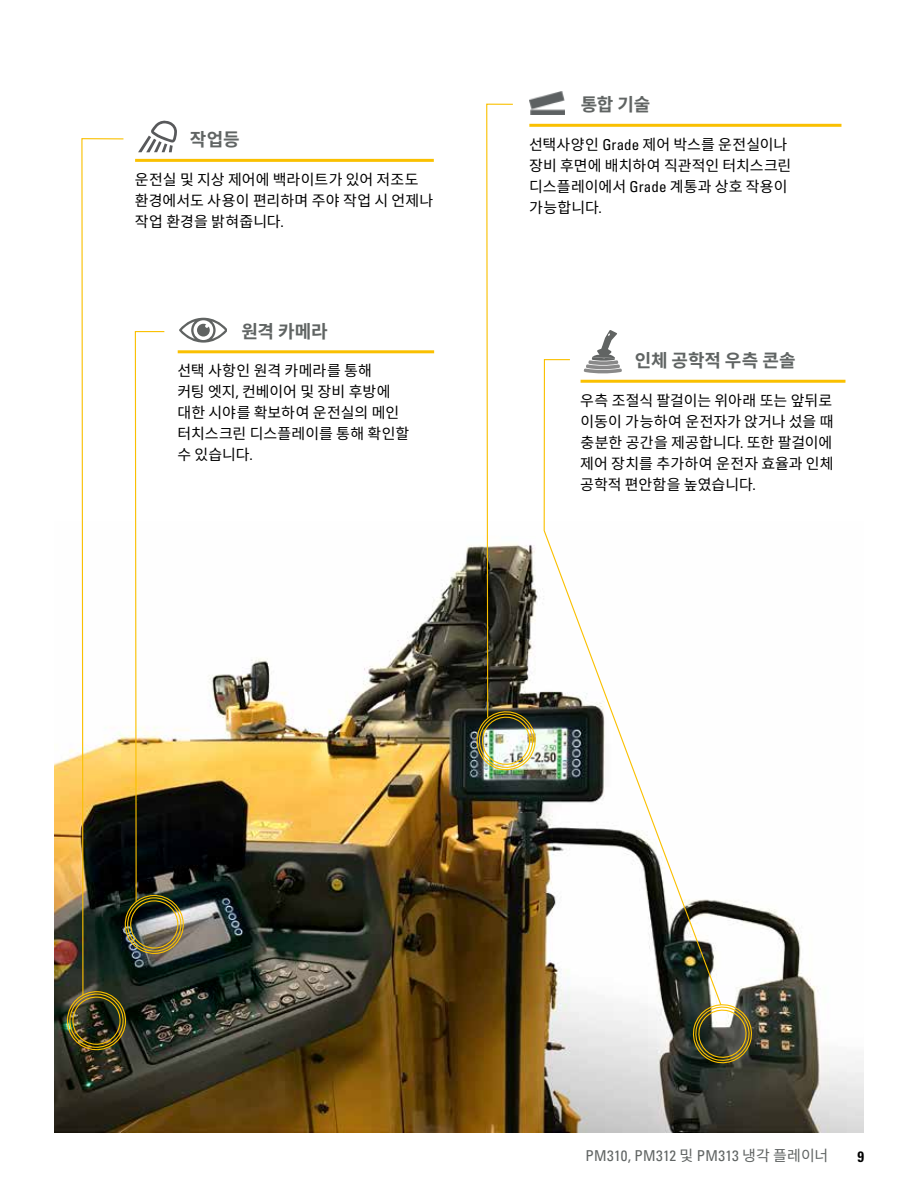
<style>
.page{position:relative;width:918px;height:1188px;background:#fff}
.page>*{position:absolute;margin:0;border:0;box-sizing:border-box;transform-origin:0 0}
.t1{font:700 18px "Noto Sans CJ Kkr";letter-spacing:-.01em;color:#606463}
.t2{font:15px/21px "Noto Sans CJ Kkr";letter-spacing:.005em;color:#000}
.t3{font:condensed 15px "Univers";letter-spacing:.025em;color:#606463}
.t4{font:700 condensed 15px "Univers";color:#000}
.s1{font-family:"Univers";font-stretch:condensed}
.s2{font-family:"Noto Sans CJ Kkr";font-stretch:normal}
</style>
<div class="page">
<img style="left:54px;top:545px;width:810px;height:588px">
<svg style="left:472px;top:103px;width:68px;height:672px"></svg>
<svg style="left:690px;top:1002px;width:65px;height:64px;background:#656244"></svg>
<svg style="left:543px;top:359px;width:179px;height:647px"></svg>
<hr style="left:178px;top:350px;width:256px;height:3px;background:#fac000">
<hr style="left:135px;top:159px;width:299px;height:3px;background:#fac000">
<svg style="left:66px;top:120px;width:161px;height:932px"></svg>
<hr style="left:581px;top:380px;width:264px;height:3px;background:#fac000">
<svg style="left:584px;top:330px;width:38px;height:44px"></svg>
<hr style="left:529px;top:124px;width:312px;height:3px;background:#fac000">
<img style="left:530px;top:92px;width:34px;height:22px">
<p class="t1" style="left:190px;top:129px;width:51px">작업등</p>
<p class="t2" style="left:135px;top:169px;width:300px">운전실 및 지상 제어에 백라이트가 있어 저조도 환경에서도 사용이 편리하며 주야 작업 시 언제나 작업 환경을 밝혀줍니다<span class="s1">.</span></p>
<p class="t1" style="left:241px;top:321px;width:88px">원격 카메라</p>
<p class="t2" style="left:177px;top:361px;width:233px">선택 사항인 원격 카메라를 통해<br>커팅 엣지<span class="s1">,</span> 컨베이어 및 장비 후방에 대한 시야를 확보하여 운전실의 메인 터치스크린 디스플레이를 통해 확인할 수 있습니다<span class="s1">.</span></p>
<p class="t1" style="left:581px;top:94px;width:71px">통합 기술</p>
<p class="t2" style="left:529px;top:134px;width:264px">선택사양인 <span class="s1">Grade</span> 제어 박스를 운전실이나 장비 후면에 배치하여 직관적인 터치스크린 디스플레이에서 <span class="s1">Grade</span> 계통과 상호 작용이 가능합니다<span class="s1">.</span></p>
<p class="t1" style="left:635px;top:350px;width:162px">인체 공학적 우측 콘솔</p>
<p class="t2" style="left:580px;top:390px;width:255px;text-align:justify">우측 조절식 팔걸이는 위아래 또는 앞뒤로 이동이 가능하여 운전자가 앉거나 섰을 때 충분한 공간을 제공합니다<span class="s1">.</span> 또한 팔걸이에 제어 장치를 추가하여 운전자 효율과 인체 공학적 편안함을 높였습니다<span class="s1">.</span></p>
<p class="t3" style="left:585px;top:1146px;width:245px">PM310, PM312 <span class="s2">및</span> PM313 <span class="s2">냉각 플레이너</span></p>
<p class="t4" style="left:857px;top:1147px;width:8px">9</p>
</div>
